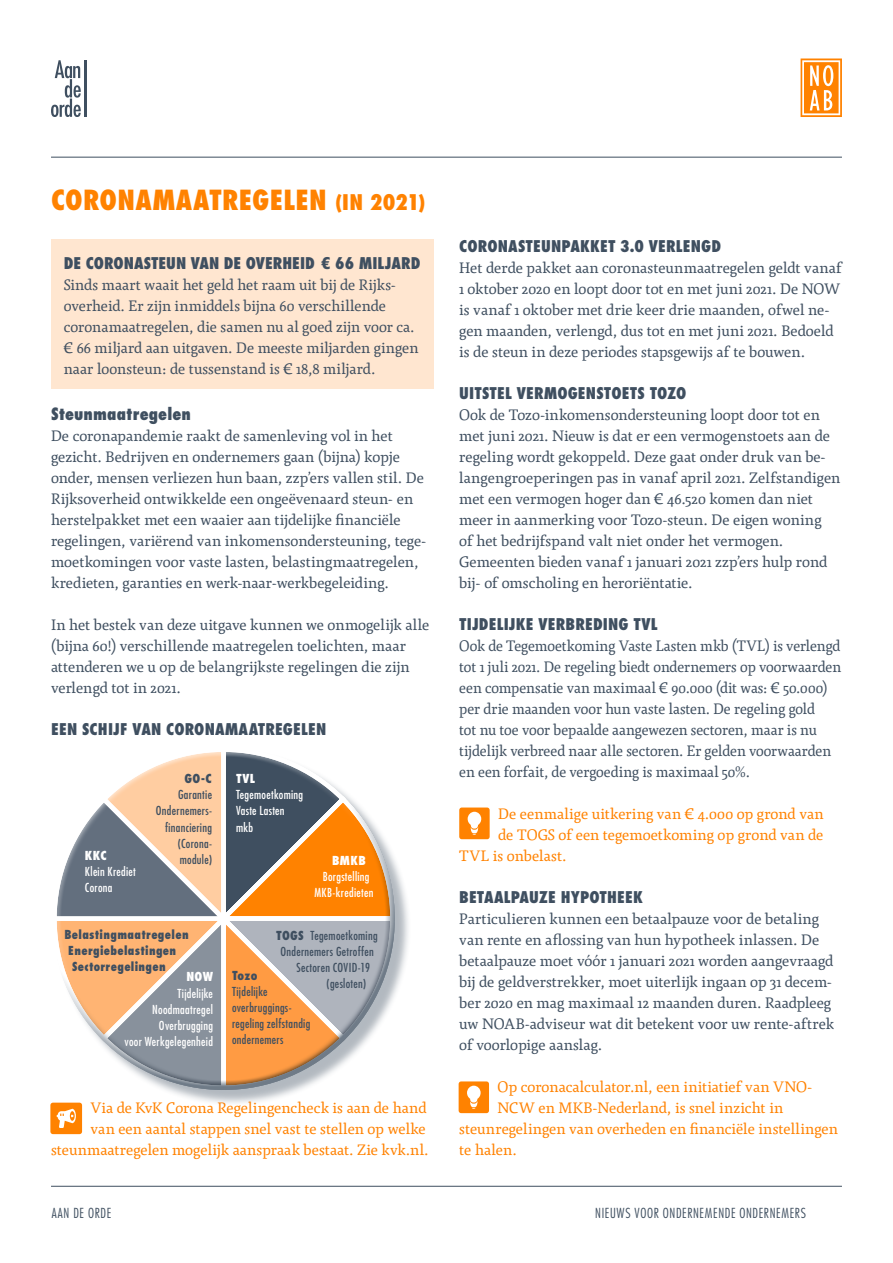
<style>
.page{position:relative;width:893px;height:1263px;background:#fff}
.page>*{position:absolute;margin:0;border:0;box-sizing:border-box;transform-origin:0 0}
.Oranjekop{font:800 condensed 27px "Futura Std";letter-spacing:.01em;color:#ff8200}
.Bold-tussenkopje{font:800 condensed 16.5px "Futura Std";letter-spacing:.005em;color:#3f4f60}
.Bold-kopje{font:800 condensed 15.75px "Futura Std";letter-spacing:.01em;color:#3f4f60}
.t1{font:15px/21px "Agendatype";letter-spacing:.005em;color:#3f4f60}
.t2{font:15px/21px "Agendatype";letter-spacing:.005em;color:#ff8200;text-align:right}
.t3{font:15px/21px "Agendatype";letter-spacing:.005em;color:#3f4f60;scale:.96 1}
.t4{font:300 condensed 13.5px "Futura Std";letter-spacing:.05em;color:#3f4f60}
.Checklist-plat{font:condensed 12.15px/16px "Futura Std";letter-spacing:.025em;color:#3f4f60}
.Checklist-plat-2{font:condensed 12.15px "Futura Std";letter-spacing:.025em;color:#fff}
.Checklist-plat-3{font:800 condensed 12.15px "Futura Std";letter-spacing:.03em;color:#3f4f60;scale:.96 1}
.Checklist-plat-4{font:800 condensed 12.15px "Futura Std";letter-spacing:.03em;color:#fff}
.Checklist-plat-5{font:800 condensed 12.15px "Futura Std";letter-spacing:.03em;color:#3f4f60}
.s1{font-size:21px}
.s2{font-weight:800}
</style>
<div class="page">
<hr style="left:51px;top:157px;width:791px;height:1px;background:#3f4f60">
<hr style="left:51px;top:1186px;width:791px;height:1px;background:#3f4f60">
<svg style="left:800px;top:59px;width:42px;height:58px"></svg>
<svg style="left:51px;top:60px;width:30px;height:57px"></svg>
<hr style="left:84px;top:60px;width:2px;height:57px;background:#3f4f60">
<div style="left:51px;top:239px;width:383px;height:149px;background:#ffe6d0"></div>
<div style="left:54px;top:749px;width:357px;height:357px;background:#3f4f60;opacity:.4"></div>
<div style="left:49px;top:745px;width:327px;height:259px;background:#fff;opacity:.75"></div>
<div style="left:58px;top:801px;width:338px;height:289px;background:#3f4f60;opacity:.75"></div>
<svg style="left:50px;top:1103px;width:32px;height:31px"></svg>
<svg style="left:459px;top:807px;width:31px;height:32px"></svg>
<svg style="left:459px;top:1081px;width:30px;height:32px"></svg>
<p class="Oranjekop" style="left:51px;top:183px;width:376px">CORONAMAATREGELEN <span class="s1">(IN 2021)</span></p>
<p class="Bold-kopje" style="left:64px;top:253px;width:358px">DE CORONASTEUN VAN DE OVERHEID € 66 MILJARD</p>
<p class="t1" style="left:64px;top:274px;width:356px">Sinds maart waait het geld het raam uit bij de Rijks&shy;overheid. Er zijn inmiddels bijna 60 verschillende coronamaatregelen, die samen nu al goed zijn voor ca. € 66 miljard aan uitgaven. De meeste miljarden gingen naar loonsteun: de tussenstand is € 18,8 miljard.</p>
<p class="Bold-tussenkopje" style="left:51px;top:404px;width:141px">Steunmaatregelen</p>
<p class="t1" style="left:51px;top:425px;width:377px">De coronapandemie raakt de samenleving vol in het gezicht. Bedrijven en ondernemers gaan (bijna) kopje onder, mensen verliezen hun baan, zzp’ers vallen stil. De Rijksoverheid ontwikkelde een ongeëvenaard steun- en herstelpakket met een waaier aan tijdelijke financiële regelingen, variërend van inkomensondersteuning, tege&shy;moetkomingen voor vaste lasten, belastingmaatregelen, kredieten, garanties en werk-naar-werkbegeleiding.</p>
<p class="t1" style="left:51px;top:614px;width:380px">In het bestek van deze uitgave kunnen we onmogelijk alle (bijna 60!) verschillende maatregelen toelichten, maar attenderen we u op de belangrijkste regelingen die zijn verlengd tot in 2021.</p>
<p class="Bold-kopje" style="left:51px;top:719px;width:277px">EEN SCHIJF VAN CORONAMAATREGELEN</p>
<p class="Checklist-plat-4" style="left:85px;top:848px;width:24px">KKC</p>
<p class="Checklist-plat-2" style="left:85px;top:864px;width:52px">Klein Krediet</p>
<p class="Checklist-plat-2" style="left:85px;top:881px;width:29px">Corona</p>
<p class="Checklist-plat-5" style="left:185px;top:771px;width:29px">GO-C</p>
<p class="Checklist-plat" style="left:178px;top:787px;width:35px">Garantie</p>
<p class="Checklist-plat" style="left:156px;top:803px;width:58px">Ondernemers-</p>
<p class="Checklist-plat" style="left:165px;top:819px;width:48px">financiering</p>
<p class="Checklist-plat" style="left:178px;top:835px;width:36px">(Corona-</p>
<p class="Checklist-plat" style="left:180px;top:851px;width:34px">module)</p>
<p class="Checklist-plat-3" style="left:64px;top:927px;width:131px">Belastingmaatregelen</p>
<p class="Checklist-plat-3" style="left:68px;top:943px;width:114px">Energiebelastingen</p>
<p class="Checklist-plat-3" style="left:72px;top:959px;width:99px">Sectorregelingen</p>
<p class="Checklist-plat-4" style="left:186px;top:969px;width:28px">NOW</p>
<p class="Checklist-plat-2" style="left:177px;top:986px;width:37px">Tijdelijke</p>
<p class="Checklist-plat-2" style="left:152px;top:1002px;width:62px">Noodmaatregel</p>
<p class="Checklist-plat-2" style="left:159px;top:1018px;width:56px">Overbrugging</p>
<p class="Checklist-plat-2" style="left:125px;top:1034px;width:90px">voor Werkgelegenheid</p>
<p class="Checklist-plat-4" style="left:236px;top:771px;width:21px">TVL</p>
<p class="Checklist-plat-2" style="left:236px;top:787px;width:69px">Tegemoetkoming</p>
<p class="Checklist-plat-2" style="left:236px;top:804px;width:50px">Vaste Lasten</p>
<p class="Checklist-plat-2" style="left:236px;top:820px;width:19px">mkb</p>
<p class="Checklist-plat-4" style="left:332px;top:853px;width:35px">BMKB</p>
<p class="Checklist-plat-2" style="left:323px;top:869px;width:48px">Borgstelling</p>
<p class="Checklist-plat-2" style="left:315px;top:885px;width:60px">MKB-kredieten</p>
<p class="Checklist-plat" style="left:276px;top:927px;width:103px"><span class="s2">TOGS</span> Tegemoetkoming</p>
<p class="Checklist-plat" style="left:280px;top:944px;width:95px">Ondernemers Getroffen</p>
<p class="Checklist-plat" style="left:296px;top:960px;width:75px">Sectoren COVID-19</p>
<p class="Checklist-plat" style="left:326px;top:976px;width:41px">(gesloten)</p>
<p class="Checklist-plat-5" style="left:232px;top:967px;width:27px">Tozo</p>
<p class="Checklist-plat" style="left:232px;top:983px;width:37px">Tijdelijke</p>
<p class="Checklist-plat" style="left:232px;top:999px;width:61px">overbruggings-</p>
<p class="Checklist-plat" style="left:232px;top:1015px;width:80px">regeling zelfstandig ondernemers</p>
<p class="t2" style="left:51px;top:1097px;width:379px">Via de KvK Corona Regelingencheck is aan de hand<br>van een aantal stappen snel vast te stellen op welke steunmaatregelen mogelijk aanspraak bestaat. Zie kvk.nl.</p>
<p class="Bold-kopje" style="left:459px;top:236px;width:263px">CORONASTEUNPAKKET 3.0 VERLENGD</p>
<p class="t1" style="left:459px;top:257px;width:384px">Het derde pakket aan coronasteunmaatregelen geldt vanaf 1 oktober 2020 en loopt door tot en met juni 2021. De NOW is vanaf 1 oktober met drie keer drie maanden, ofwel ne&shy;gen maanden, verlengd, dus tot en met juni 2021. Bedoeld is de steun in deze periodes stapsgewijs af te bouwen.</p>
<p class="Bold-kopje" style="left:459px;top:383px;width:229px">UITSTEL VERMOGENSTOETS TOZO</p>
<p class="t1" style="left:459px;top:404px;width:383px">Ook de Tozo-inkomensondersteuning loopt door tot en met juni 2021. Nieuw is dat er een vermogenstoets aan de regeling wordt gekoppeld. Deze gaat onder druk van be&shy;langengroeperingen pas in vanaf april 2021. Zelfstandigen met een vermogen hoger dan € 46.520 komen dan niet meer in aanmerking voor Tozo-steun. De eigen woning<br>of het bedrijfspand valt niet onder het vermogen.<br>Gemeenten bieden vanaf 1 januari 2021 zzp’ers hulp rond bij- of omscholing en heroriëntatie.</p>
<p class="Bold-kopje" style="left:459px;top:614px;width:200px">TIJDELIJKE VERBREDING TVL</p>
<p class="t3" style="left:459px;top:635px;width:399px">Ook de Tegemoetkoming Vaste Lasten mkb (TVL) is verlengd tot 1 juli 2021. De regeling biedt ondernemers op voorwaarden een compensatie van maximaal € 90.000 (dit was: € 50.000) per drie maanden voor hun vaste lasten. De regeling gold<br>tot nu toe voor bepaalde aangewezen sectoren, maar is nu tijdelijk verbreed naar alle sectoren. Er gelden voorwaarden en een forfait, de vergoeding is maximaal 50%.</p>
<p class="t2" style="left:498px;top:803px;width:327px">De eenmalige uitkering van € 4.000 op grond van</p>
<p class="t2" style="left:498px;top:824px;width:327px">de TOGS of een tegemoetkoming op grond van de</p>
<p class="t2" style="left:459px;top:845px;width:109px">TVL is onbelast.</p>
<p class="Bold-kopje" style="left:459px;top:887px;width:185px">BETAALPAUZE HYPOTHEEK</p>
<p class="t1" style="left:459px;top:908px;width:377px">Particulieren kunnen een betaalpauze voor de betaling van rente en aflossing van hun hypotheek inlassen. De betaalpauze moet vóór 1 januari 2021 worden aangevraagd bij de geldverstrekker, moet uiterlijk ingaan op 31 decem&shy;ber 2020 en mag maximaal 12 maanden duren. Raadpleeg uw NOAB-adviseur wat dit betekent voor uw rente-aftrek of voorlopige aanslag.</p>
<p class="t2" style="left:497px;top:1076px;width:317px">Op coronacalculator.nl, een initiatief van VNO-</p>
<p class="t2" style="left:497px;top:1097px;width:287px">NCW en MKB-Nederland, is snel inzicht in</p>
<p class="t2" style="left:459px;top:1118px;width:380px">steunregelingen van overheden en financiële instellingen</p>
<p class="t2" style="left:459px;top:1139px;width:59px">te halen.</p>
<p class="t4" style="left:52px;top:1205px;width:61px">AAN DE ORDE</p>
<p class="t4" style="left:595px;top:1205px;width:212px">NIEUWS VOOR ONDERNEMENDE ONDERNEMERS</p>
</div>
